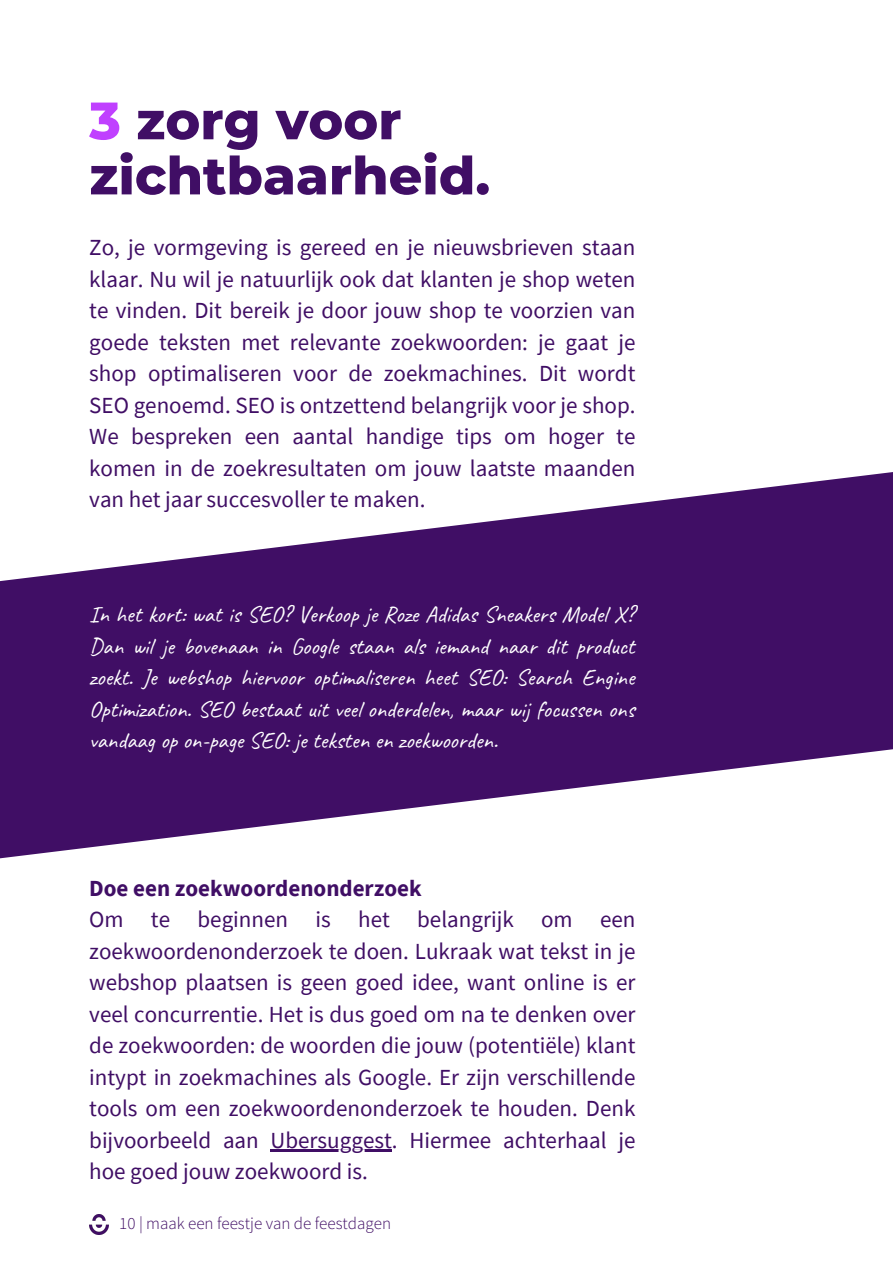
<style>
.page{position:relative;width:893px;height:1264px;background:#fff}
.page>*{position:absolute;margin:0;border:0;box-sizing:border-box;transform-origin:0 0}
.t1{font:800 52.5px/55.1px "Montserrat";color:#400e65}
.t2{font:23.1px/31.5px "Caveat";color:#fff;text-align:justify}
.t3{font:22.95px/31.5px "Source Sans Pro";color:#400e65;text-align:justify}
.t4{font:700 22.95px "Source Sans Pro";color:#400e65}
.t5{font:300 17.1px "Source Sans Pro";color:#400e65}
.s1{color:#c040ff}
</style>
<div class="page">
<img style="left:89px;top:1214px;width:19px;height:19px">
<svg style="left:0;top:472px;width:892px;height:387px;fill:#400e65"></svg>
<hr style="left:270px;top:1149px;width:122px;height:2px;background:#400e65">
<p class="t1" style="left:89px;top:93px;width:402px"><span class="s1">3</span> zorg voor zichtbaarheid.</p>
<p class="t3" style="left:89px;top:231px;width:547px">Zo, je vormgeving is gereed en je nieuwsbrieven staan klaar. Nu wil je natuurlijk ook dat klanten je shop weten te vinden. Dit bereik je door jouw shop te voorzien van goede teksten met relevante zoekwoorden: je gaat je shop optimaliseren voor de zoekmachines. Dit wordt SEO genoemd. SEO is ontzettend belangrijk voor je shop.<br>We bespreken een aantal handige tips om hoger te komen in de zoekresultaten om jouw laatste maanden van het jaar succesvoller te maken.</p>
<p class="t2" style="left:89px;top:598px;width:546px">In het kort: wat is SEO? Verkoop je Roze Adidas Sneakers Model X?<br>Dan wil je bovenaan in Google staan als iemand naar dit product zoekt. Je webshop hiervoor optimaliseren heet SEO: Search Engine Optimization. SEO bestaat uit veel onderdelen, maar wij focussen ons vandaag op on-page SEO: je teksten en zoekwoorden.</p>
<p class="t4" style="left:89px;top:873px;width:334px">Doe een zoekwoordenonderzoek</p>
<p class="t3" style="left:89px;top:903px;width:547px">Om te beginnen is het belangrijk om een zoekwoordenonderzoek te doen. Lukraak wat tekst in je webshop plaatsen is geen goed idee, want online is er veel concurrentie. Het is dus goed om na te denken over de zoekwoorden: de woorden die jouw (potentiële) klant intypt in zoekmachines als Google. Er zijn verschillende tools om een zoekwoordenonderzoek te houden. Denk bijvoorbeeld aan Ubersuggest. Hiermee achterhaal je hoe goed jouw zoekwoord is.</p>
<p class="t5" style="left:119px;top:1212px;width:273px">10 | maak een feestje van de feestdagen</p>
</div>
